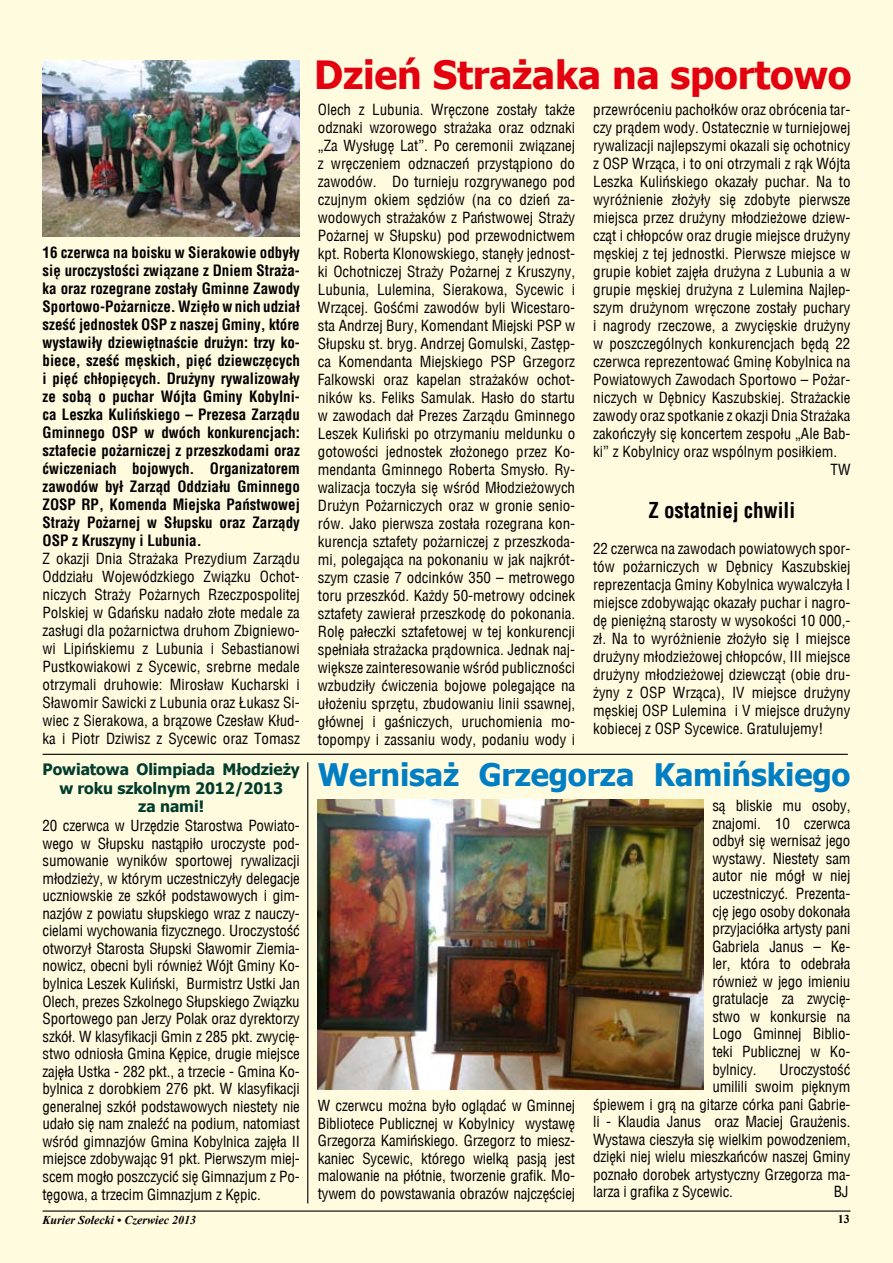
<style>
.page{position:relative;width:893px;height:1263px;background:#fffbdf}
.page>*{position:absolute;margin:0;border:0;box-sizing:border-box;transform-origin:0 0}
.t1{font:700 38.85px "Tahoma";letter-spacing:-.005em;color:#e3000f}
.t2{font:700 31.05px "Tahoma";letter-spacing:-.005em;color:#007ec4}
.t3{font:700 21px "Switzerland Condensed";color:#000}
.t4{font:700 15.75px/18.9px "Tahoma";letter-spacing:-.005em;color:#003c2d;text-align:center}
.t5{font:15px/18px "Switzerland Condensed";color:#000;text-align:justify}
.t6{font:700 15px/18px "Switzerland Condensed";color:#000;text-align:justify}
.t7{font:italic 700 12px "Times New Roman";color:#000}
.t8{font:700 12px "Times New Roman";color:#000}
</style>
<div class="page">
<img style="left:43px;top:60px;width:257px;height:177px">
<hr style="left:43px;top:754px;width:805px;height:1px;background:#000">
<hr style="left:307px;top:762px;width:1px;height:441px;background:#000">
<img style="left:318px;top:799px;width:386px;height:290px">
<hr style="left:43px;top:1210px;width:807px;height:1px;background:#000">
<p class="t6" style="left:43px;top:243px;width:259px">16 czerwca na boisku w Sierakowie odbyły się uroczystości związane z Dniem Straża&shy;ka oraz rozegrane zostały Gminne Zawody Sportowo-Pożarnicze. Wzięło w nich udział sześć jednostek OSP z naszej Gminy, które wystawiły dziewiętnaście drużyn: trzy ko&shy;biece, sześć męskich, pięć dziewczęcych i pięć chłopięcych. Drużyny rywalizowały ze sobą o puchar Wójta Gminy Kobylni&shy;ca Leszka Kulińskiego – Prezesa Zarządu Gminnego OSP w dwóch konkurencjach: sztafecie pożarniczej z przeszkodami oraz ćwiczeniach bojowych. Organizatorem zawodów był Zarząd Oddziału Gminnego ZOSP RP, Komenda Miejska Państwowej Straży Pożarnej w Słupsku oraz Zarządy OSP z Kruszyny i Lubunia.</p>
<p class="t5" style="left:43px;top:549px;width:259px">Z okazji Dnia Strażaka Prezydium Zarządu Oddziału Wojewódzkiego Związku Ochot&shy;niczych Straży Pożarnych Rzeczpospolitej Polskiej w Gdańsku nadało złote medale za zasługi dla pożarnictwa druhom Zbigniewo&shy;wi Lipińskiemu z Lubunia i Sebastianowi Pustkowiakowi z Sycewic, srebrne medale otrzymali druhowie: Mirosław Kucharski i Sławomir Sawicki z Lubunia oraz Łukasz Si&shy;wiec z Sierakowa, a brązowe Czesław Kłud&shy;ka i Piotr Dziwisz z Sycewic oraz Tomasz</p>
<h1 class="t1" style="left:314px;top:48px;width:539px">Dzień Strażaka na sportowo</h1>
<p class="t5" style="left:318px;top:100px;width:259px">Olech z Lubunia. Wręczone zostały także odznaki wzorowego strażaka oraz odznaki „Za Wysługę Lat”. Po ceremonii związanej z wręczeniem odznaczeń przystąpiono do zawodów. Do turnieju rozgrywanego pod czujnym okiem sędziów (na co dzień za&shy;wodowych strażaków z Państwowej Straży Pożarnej w Słupsku) pod przewodnictwem kpt. Roberta Klonowskiego, stanęły jednost&shy;ki Ochotniczej Straży Pożarnej z Kruszyny, Lubunia, Lulemina, Sierakowa, Sycewic i Wrzącej. Gośćmi zawodów byli Wicestaro&shy;sta Andrzej Bury, Komendant Miejski PSP w Słupsku st. bryg. Andrzej Gomulski, Zastęp&shy;ca Komendanta Miejskiego PSP Grzegorz Falkowski oraz kapelan strażaków ochot&shy;ników ks. Feliks Samulak. Hasło do startu w zawodach dał Prezes Zarządu Gminnego Leszek Kuliński po otrzymaniu meldunku o gotowości jednostek złożonego przez Ko&shy;mendanta Gminnego Roberta Smysło. Ry&shy;walizacja toczyła się wśród Młodzieżowych Drużyn Pożarniczych oraz w gronie senio&shy;rów. Jako pierwsza została rozegrana kon&shy;kurencja sztafety pożarniczej z przeszkoda&shy;mi, polegająca na pokonaniu w jak najkrót&shy;szym czasie 7 odcinków 350 – metrowego toru przeszkód. Każdy 50-metrowy odcinek sztafety zawierał przeszkodę do pokonania.<br>Rolę pałeczki sztafetowej w tej konkurencji spełniała strażacka prądownica. Jednak naj&shy;większe zainteresowanie wśród publiczności wzbudziły ćwiczenia bojowe polegające na ułożeniu sprzętu, zbudowaniu linii ssawnej, głównej i gaśniczych, uruchomienia mo&shy;topompy i zassaniu wody, podaniu wody i</p>
<p class="t5" style="left:593px;top:100px;width:259px">przewróceniu pachołków oraz obrócenia tar-</p>
<p class="t5" style="left:593px;top:118px;width:259px">czy prądem wody. Ostatecznie w turniejowej</p>
<p class="t5" style="left:593px;top:136px;width:259px">rywalizacji najlepszymi okazali się ochotnicy</p>
<p class="t5" style="left:593px;top:154px;width:259px">z OSP Wrząca, i to oni otrzymali z rąk Wójta</p>
<p class="t5" style="left:593px;top:172px;width:259px">Leszka Kulińskiego okazały puchar. Na to</p>
<p class="t5" style="left:593px;top:190px;width:259px">wyróżnienie złożyły się zdobyte pierwsze</p>
<p class="t5" style="left:593px;top:208px;width:259px">miejsca przez drużyny młodzieżowe dziew-</p>
<p class="t5" style="left:593px;top:226px;width:259px">cząt i chłopców oraz drugie miejsce drużyny</p>
<p class="t5" style="left:593px;top:244px;width:259px">męskiej z tej jednostki. Pierwsze miejsce w</p>
<p class="t5" style="left:593px;top:262px;width:259px">grupie kobiet zajęła drużyna z Lubunia a w</p>
<p class="t5" style="left:593px;top:280px;width:259px">grupie męskiej drużyna z Lulemina Najlep-</p>
<p class="t5" style="left:593px;top:298px;width:259px">szym drużynom wręczone zostały puchary</p>
<p class="t5" style="left:593px;top:316px;width:259px">i nagrody rzeczowe, a zwycięskie drużyny</p>
<p class="t5" style="left:593px;top:334px;width:259px">w poszczególnych konkurencjach będą 22</p>
<p class="t5" style="left:593px;top:352px;width:259px">czerwca reprezentować Gminę Kobylnica na</p>
<p class="t5" style="left:593px;top:370px;width:259px">Powiatowych Zawodach Sportowo – Pożar-</p>
<p class="t5" style="left:593px;top:388px;width:259px">niczych w Dębnicy Kaszubskiej. Strażackie</p>
<p class="t5" style="left:593px;top:406px;width:259px">zawody oraz spotkanie z okazji Dnia Strażaka</p>
<p class="t5" style="left:593px;top:424px;width:259px">zakończyły się koncertem zespołu „Ale Bab-</p>
<p class="t5" style="left:593px;top:442px;width:246px">ki” z Kobylnicy oraz wspólnym posiłkiem.</p>
<p class="t5" style="left:830px;top:460px;width:21px">TW</p>
<h3 class="t3" style="left:648px;top:498px;width:148px">Z ostatniej chwili</h3>
<p class="t5" style="left:593px;top:539px;width:259px">22 czerwca na zawodach powiatowych spor&shy;tów pożarniczych w Dębnicy Kaszubskiej reprezentacja Gminy Kobylnica wywalczyła I miejsce zdobywając okazały puchar i nagro&shy;dę pieniężną starosty w wysokości 10 000,- zł. Na to wyróżnienie złożyło się I miejsce drużyny młodzieżowej chłopców, III miejsce drużyny młodzieżowej dziewcząt (obie dru&shy;żyny z OSP Wrząca), IV miejsce drużyny męskiej OSP Lulemina i V miejsce drużyny kobiecej z OSP Sycewice. Gratulujemy!</p>
<p class="t4" style="left:43px;top:758px;width:259px">Powiatowa Olimpiada Młodzieży w roku szkolnym 2012/2013<br>za nami!</p>
<h2 class="t2" style="left:318px;top:753px;width:534px">Wernisaż Grzegorza Kamińskiego</h2>
<p class="t5" style="left:712px;top:797px;width:140px;line-height:17.5px">są bliskie mu osoby, znajomi. 10 czerwca odbył się wernisaż jego wystawy. Niestety sam autor nie mógł w niej uczestniczyć. Prezenta&shy;cję jego osoby dokonała przyjaciółka artysty pani Gabriela Janus – Ke&shy;ler, która to odebrała również w jego imieniu gratulacje za zwycię&shy;stwo w konkursie na Logo Gminnej Biblio&shy;teki Publicznej w Ko&shy;bylnicy.</p>
<p class="t5" style="left:43px;top:817px;width:259px;line-height:17.5px">20 czerwca w Urzędzie Starostwa Powiato&shy;wego w Słupsku nastąpiło uroczyste pod&shy;sumowanie wyników sportowej rywalizacji młodzieży, w którym uczestniczyły delegacje uczniowskie ze szkół podstawowych i gim&shy;nazjów z powiatu słupskiego wraz z nauczy&shy;cielami wychowania fizycznego. Uroczystość otworzył Starosta Słupski Sławomir Ziemia&shy;nowicz, obecni byli również Wójt Gminy Ko&shy;bylnica Leszek Kuliński, Burmistrz Ustki Jan Olech, prezes Szkolnego Słupskiego Związku Sportowego pan Jerzy Polak oraz dyrektorzy szkół. W klasyfikacji Gmin z 285 pkt. zwycię&shy;stwo odniosła Gmina Kępice, drugie miejsce zajęła Ustka - 282 pkt., a trzecie - Gmina Ko&shy;bylnica z dorobkiem 276 pkt. W klasyfikacji generalnej szkół podstawowych niestety nie udało się nam znaleźć na podium, natomiast wśród gimnazjów Gmina Kobylnica zajęła II miejsce zdobywając 91 pkt. Pierwszym miej&shy;scem mogło poszczycić się Gimnazjum z Po&shy;tęgowa, a trzecim Gimnazjum z Kępic.</p>
<p class="t5" style="left:780px;top:1060px;width:72px">Uroczystość</p>
<p class="t5" style="left:712px;top:1077px;width:140px">umilili swoim pięknym</p>
<p class="t5" style="left:593px;top:1095px;width:259px">śpiewem i grą na gitarze córka pani Gabrie-</p>
<p class="t5" style="left:593px;top:1113px;width:259px">li - Klaudia Janus oraz Maciej Graużenis.</p>
<p class="t5" style="left:593px;top:1130px;width:259px">Wystawa cieszyła się wielkim powodzeniem,</p>
<p class="t5" style="left:593px;top:1148px;width:259px">dzięki niej wielu mieszkańców naszej Gminy</p>
<p class="t5" style="left:593px;top:1165px;width:259px">poznało dorobek artystyczny Grzegorza ma-</p>
<p class="t5" style="left:593px;top:1183px;width:141px">larza i grafika z Sycewic.</p>
<p class="t5" style="left:834px;top:1183px;width:16px">BJ</p>
<p class="t5" style="left:318px;top:1097px;width:259px;line-height:17.5px">W czerwcu można było oglądać w Gminnej Bibliotece Publicznej w Kobylnicy wystawę Grzegorza Kamińskiego. Grzegorz to miesz&shy;kaniec Sycewic, którego wielką pasją jest malowanie na płótnie, tworzenie grafik. Mo&shy;tywem do powstawania obrazów najczęściej</p>
<p class="t7" style="left:43px;top:1212px;width:155px">Kurier Sołecki • Czerwiec 2013</p>
<p class="t8" style="left:838px;top:1211px;width:13px">13</p>
</div>
